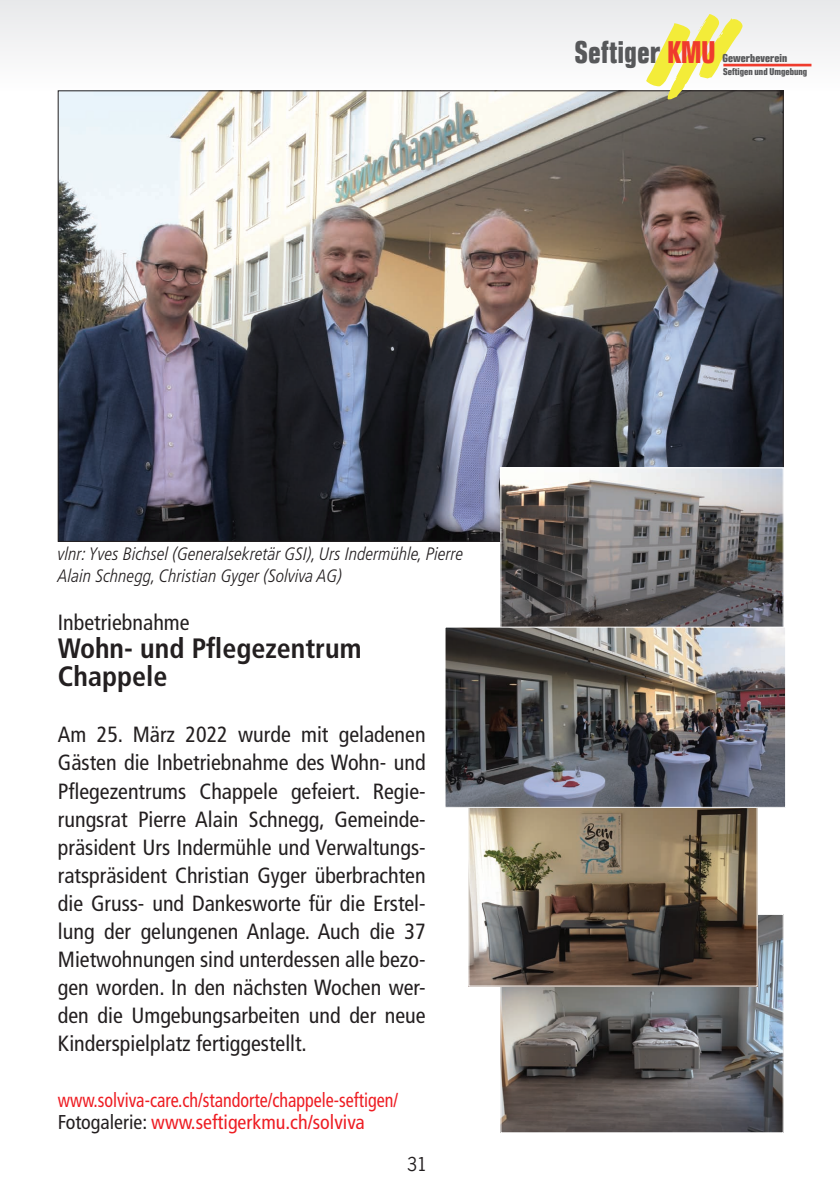
<style>
.page{position:relative;width:840px;height:1191px;background:#fff}
.page>*{position:absolute;margin:0;border:0;box-sizing:border-box;transform-origin:0 0}
.t1{font:29.8px "Valibuk";letter-spacing:.025em;color:#57585a;scale:.88 1}
.t2{font:700 condensed 28px/28px "Frutiger LT Std";color:#231f20}
.t3{font:condensed 22px/28px "Frutiger LT Std";color:#231f20;text-align:justify}
.t4{font:condensed 20px/22px "Frutiger LT Std";color:#ee1d23;scale:.9 1}
.t5{font:italic 300 condensed 18px/22px "Frutiger LT Std";color:#231f20}
.t6{font:18px "News Gothic Std";color:#231f20}
.t7{font:10.8px "Valibuk";letter-spacing:.01em;color:#57585a}
.t8{font:9.4px "Valibuk";letter-spacing:.005em;color:#57585a}
.s1{color:#ef3b2d}
.s2{color:#231f20}
</style>
<div class="page">
<img style="left:502px;top:916px;width:279px;height:215px">
<div style="left:500px;top:914px;width:283px;height:219px;border:1px solid #fff"></div>
<div style="left:0;top:0;width:839px;height:91px;background:#f3f3f4"></div>
<img style="left:60px;top:93px;width:721px;height:446px">
<img style="left:470px;top:807px;width:285px;height:177px">
<div style="left:468px;top:805px;width:289px;height:181px;border:1px solid #fff"></div>
<img style="left:502px;top:469px;width:279px;height:158px">
<div style="left:500px;top:467px;width:283px;height:174px;border:1px solid #fff"></div>
<img style="left:446px;top:629px;width:337px;height:176px">
<div style="left:444px;top:627px;width:341px;height:180px;border:1px solid #fff"></div>
<svg style="left:645px;top:14px;width:97px;height:85px"></svg>
<hr style="left:723px;top:64px;width:88px;height:2px;background:#ef3b2d">
<h1 class="t1" style="left:574px;top:32px;width:161px">Seftiger <span class="s1">KMU</span></h1>
<p class="t7" style="left:722px;top:51px;width:66px">Gewerbeverein</p>
<p class="t8" style="left:722px;top:65px;width:86px">Seftigen und Umgebung</p>
<p class="t5" style="left:58px;top:543px;width:407px">vlnr: Yves Bichsel (Generalsekretär GSI), Urs Indermühle, Pierre<br>Alain Schnegg, Christian Gyger (Solviva AG)</p>
<p class="t3" style="left:58px;top:609px;width:133px">Inbetriebnahme</p>
<p class="t2" style="left:58px;top:635px;width:305px">Wohn- und Pflegezentrum<br>Chappele</p>
<p class="t3" style="left:58px;top:721px;width:369px">Am 25. März 2022 wurde mit geladenen Gästen die Inbetriebnahme des Wohn- und Pflegezentrums Chappele gefeiert. Regie&shy;rungsrat Pierre Alain Schnegg, Gemeinde&shy;präsident Urs Indermühle und Verwaltungs&shy;ratspräsident Christian Gyger überbrachten die Gruss- und Dankesworte für die Erstel&shy;lung der gelungenen Anlage. Auch die 37<br>Mietwohnungen sind unterdessen alle bezo&shy;gen worden. In den nächsten Wochen wer&shy;den die Umgebungsarbeiten und der neue Kinderspielplatz fertiggestellt.</p>
<p class="t4" style="left:58px;top:1088px;width:379px">www.solviva-care.ch/standorte/chappele-seftigen/<br><span class="s2">Fotogalerie:</span> www.seftigerkmu.ch/solviva</p>
<p class="t6" style="left:406px;top:1152px;width:22px">31</p>
</div>
